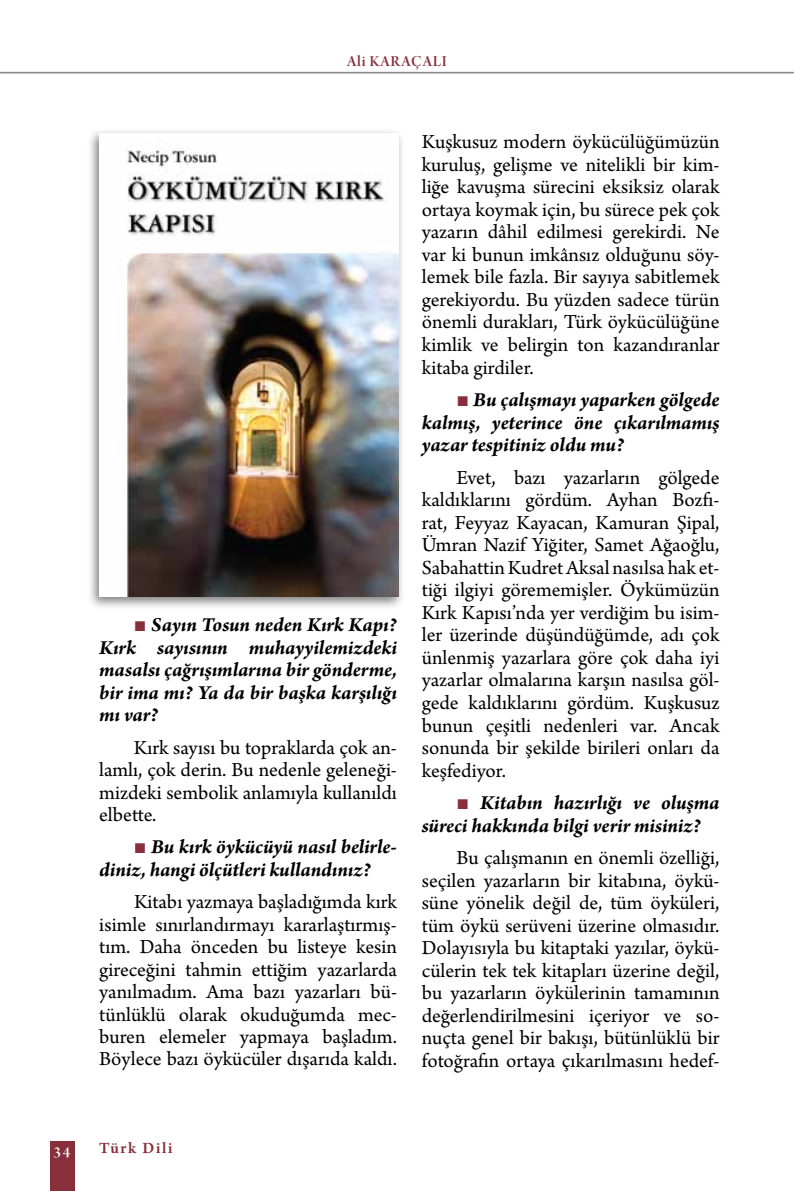
<style>
.page{position:relative;width:794px;height:1191px;background:#fff}
.page>*{position:absolute;margin:0;border:0;box-sizing:border-box;transform-origin:0 0}
.t1{font:21px/22.6px "Arno Pro";color:#000;text-align:justify}
.t2{font:italic 700 21px/22.4px "Arno Pro";letter-spacing:-.005em;color:#000;text-align:justify}
.t3{font:600 16.62px "Arno Pro";letter-spacing:.1em;color:#892e3b}
.t4{font:16.1px "Arno Pro Smbd Display";letter-spacing:.06em;color:#892e3b}
.t5{font:16.1px "Arno Pro Smbd Display";color:#fff}
.s1{font-family:"Times New Roman";color:#892e3b}
</style>
<div class="page">
<hr style="left:0;top:72px;width:794px;height:1px;background:#808285">
<hr style="left:0;top:73px;width:794px;height:1px;background:#808285">
<div style="left:50px;top:1141px;width:24px;height:50px;background:#892e3b"></div>
<div style="left:86px;top:128px;width:319px;height:482px;background:#000;opacity:.5"></div>
<img style="left:99px;top:134px;width:300px;height:463px">
<p class="t4" style="left:347px;top:52px;width:101px">Ali KARAÇALI</p>
<p class="t2" style="left:99px;top:615px;width:299px;text-indent:35px"><span class="s1">■</span> Sayın Tosun neden Kırk Kapı?<br>Kırk sayısının muhayyilemizdeki masalsı çağrışımlarına bir gönderme, bir ima mı? Ya da bir başka karşılığı mı var?</p>
<p class="t1" style="left:99px;top:737px;width:299px;text-indent:35px">Kırk sayısı bu topraklarda çok an&shy;lamlı, çok derin. Bu nedenle geleneği&shy;mizdeki sembolik anlamıyla kullanıldı elbette.</p>
<p class="t2" style="left:99px;top:836px;width:299px;text-indent:35px"><span class="s1">■</span> Bu kırk öykücüyü nasıl belirle&shy;diniz, hangi ölçütleri kullandınız?</p>
<p class="t1" style="left:99px;top:892px;width:299px;text-indent:35px">Kitabı yazmaya başladığımda kırk isimle sınırlandırmayı kararlaştırmış&shy;tım. Daha önceden bu listeye kesin gireceğini tahmin ettiğim yazarlarda yanılmadım. Ama bazı yazarları bü&shy;tünlüklü olarak okuduğumda mec&shy;buren elemeler yapmaya başladım.<br>Böylece bazı öykücüler dışarıda kaldı.</p>
<p class="t1" style="left:422px;top:132px;width:299px">Kuşkusuz modern öykücülüğümüzün kuruluş, gelişme ve nitelikli bir kim&shy;liğe kavuşma sürecini eksiksiz olarak ortaya koymak için, bu sürece pek çok yazarın dâhil edilmesi gerekirdi. Ne var ki bunun imkânsız olduğunu söy&shy;lemek bile fazla. Bir sayıya sabitlemek gerekiyordu. Bu yüzden sadece türün önemli durakları, Türk öykücülüğüne kimlik ve belirgin ton kazandıranlar kitaba girdiler.</p>
<p class="t2" style="left:422px;top:389px;width:299px;text-indent:35px"><span class="s1">■</span> Bu çalışmayı yaparken gölgede kalmış, yeterince öne çıkarılmamış yazar tespitiniz oldu mu?</p>
<p class="t1" style="left:422px;top:467px;width:299px;text-indent:35px">Evet, bazı yazarların gölgede kaldıklarını gördüm. Ayhan Bozfı&shy;rat, Feyyaz Kayacan, Kamuran Şipal, Ümran Nazif Yiğiter, Samet Ağaoğlu, Sabahattin Kudret Aksal nasılsa hak et&shy;tiği ilgiyi görememişler. Öykümüzün Kırk Kapısı’nda yer verdiğim bu isim&shy;ler üzerinde düşündüğümde, adı çok ünlenmiş yazarlara göre çok daha iyi yazarlar olmalarına karşın nasılsa göl&shy;gede kaldıklarını gördüm. Kuşkusuz bunun çeşitli nedenleri var. Ancak sonunda bir şekilde birileri onları da keşfediyor.</p>
<p class="t2" style="left:422px;top:792px;width:299px;text-indent:35px"><span class="s1">■</span> Kitabın hazırlığı ve oluşma süreci hakkında bilgi verir misiniz?</p>
<p class="t1" style="left:422px;top:847px;width:299px;text-indent:35px">Bu çalışmanın en önemli özelliği, seçilen yazarların bir kitabına, öykü&shy;süne yönelik değil de, tüm öyküleri, tüm öykü serüveni üzerine olmasıdır.<br>Dolayısıyla bu kitaptaki yazılar, öykü&shy;cülerin tek tek kitapları üzerine değil, bu yazarların öykülerinin tamamının değerlendirilmesini içeriyor ve so&shy;nuçta genel bir bakışı, bütünlüklü bir fotoğrafın ortaya çıkarılmasını hedef-</p>
<p class="t5" style="left:54px;top:1142px;width:18px">34</p>
<p class="t3" style="left:99px;top:1138px;width:75px">Türk Dili</p>
</div>
